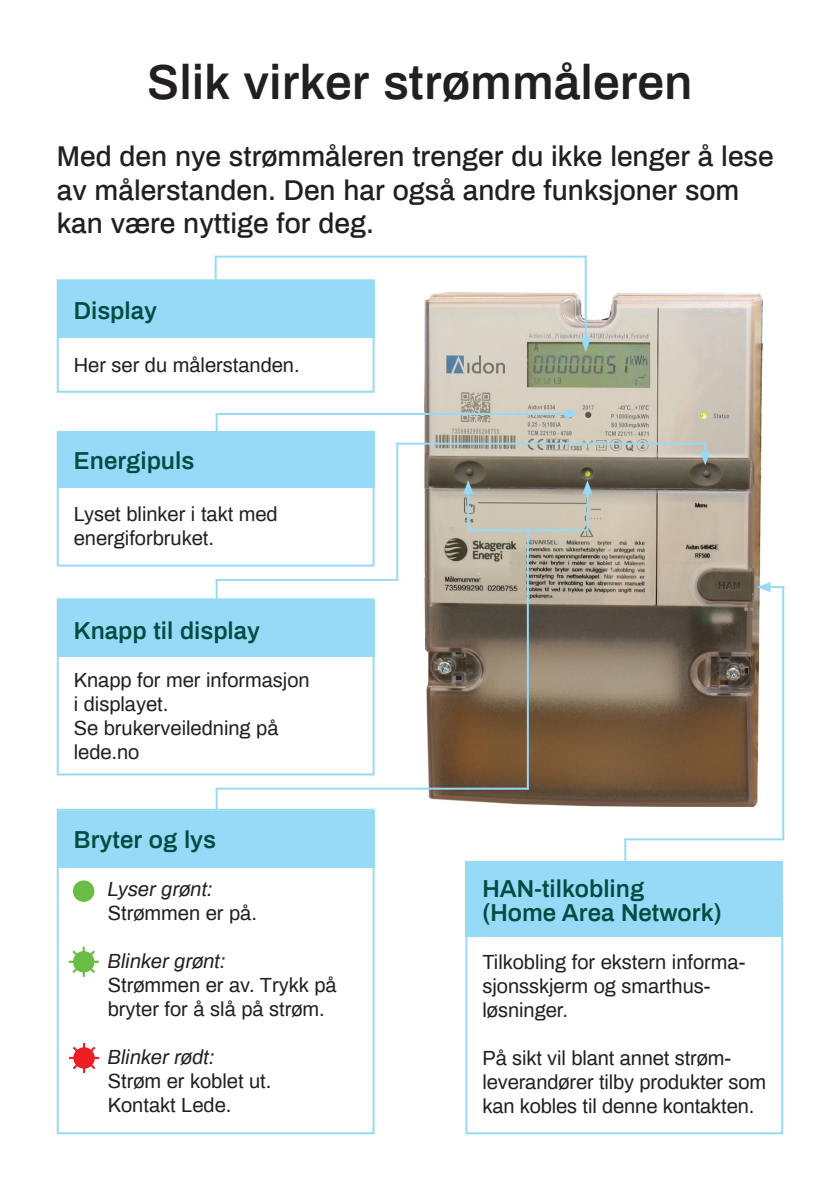
<style>
.page{position:relative;width:840px;height:1191px;background:#fff}
.page>*{position:absolute;margin:0;border:0;box-sizing:border-box;transform-origin:0 0}
.t1{font:600 48px "Archivo";color:#231f20}
.t2{font:500 28px/33.6px "Archivo";color:#231f20}
.t3{font:600 24px/24px "Archivo";color:#004d43}
.t4{font:20px/24px "Archivo";color:#231f20}
.t5{font:italic 20px "Archivo";color:#231f20}
</style>
<div class="page">
<img style="left:424px;top:292px;width:338px;height:514px">
<div style="left:465px;top:901px;width:317px;height:233px;border:2px solid #97daf8"></div>
<div style="left:465px;top:860px;width:317px;height:76px;background:#97daf8"></div>
<div style="left:57px;top:598px;width:317px;height:177px;border:2px solid #97daf8"></div>
<div style="left:57px;top:600px;width:317px;height:57px;background:#97daf8"></div>
<div style="left:57px;top:431px;width:317px;height:135px;border:2px solid #97daf8"></div>
<div style="left:57px;top:431px;width:317px;height:57px;background:#97daf8"></div>
<div style="left:57px;top:279px;width:317px;height:114px;border:2px solid #97daf8"></div>
<div style="left:57px;top:281px;width:317px;height:57px;background:#97daf8"></div>
<div style="left:57px;top:808px;width:317px;height:326px;border:2px solid #97daf8"></div>
<div style="left:57px;top:810px;width:317px;height:57px;background:#97daf8"></div>
<hr style="left:69px;top:1057px;width:30px;height:2px;background:#ee1f23">
<svg style="left:70px;top:1044px;width:28px;height:27px"></svg>
<hr style="left:83px;top:1043px;width:2px;height:30px;background:#ee1f23">
<div style="left:73px;top:1047px;width:22px;height:21px;background:#ee1f23;border-radius:50%"></div>
<hr style="left:69px;top:960px;width:30px;height:3px;background:#69bd45">
<svg style="left:70px;top:948px;width:27px;height:27px"></svg>
<hr style="left:83px;top:946px;width:2px;height:30px;background:#69bd45">
<div style="left:73px;top:951px;width:21px;height:21px;background:#69bd45;border-radius:50%"></div>
<div style="left:73px;top:880px;width:21px;height:22px;background:#69bd45;border-radius:50%"></div>
<hr style="left:214px;top:257px;width:2px;height:22px;background:#97daf8">
<hr style="left:214px;top:256px;width:371px;height:2px;background:#97daf8">
<hr style="left:584px;top:256px;width:2px;height:85px;background:#97daf8">
<svg style="left:580px;top:338px;width:10px;height:14px"></svg>
<hr style="left:215px;top:414px;width:2px;height:23px;background:#97daf8">
<hr style="left:215px;top:413px;width:352px;height:2px;background:#97daf8">
<svg style="left:564px;top:409px;width:14px;height:10px"></svg>
<hr style="left:215px;top:580px;width:2px;height:22px;background:#97daf8">
<hr style="left:215px;top:579px;width:183px;height:2px;background:#97daf8">
<hr style="left:396px;top:442px;width:2px;height:138px;background:#97daf8">
<hr style="left:396px;top:442px;width:309px;height:2px;background:#97daf8">
<svg style="left:699px;top:442px;width:11px;height:23px"></svg>
<hr style="left:215px;top:788px;width:2px;height:23px;background:#97daf8">
<hr style="left:215px;top:787px;width:313px;height:2px;background:#97daf8">
<hr style="left:526px;top:530px;width:2px;height:259px;background:#97daf8">
<hr style="left:468px;top:529px;width:119px;height:2px;background:#97daf8">
<hr style="left:467px;top:491px;width:2px;height:40px;background:#97daf8">
<svg style="left:463px;top:480px;width:10px;height:14px"></svg>
<hr style="left:586px;top:491px;width:2px;height:40px;background:#97daf8">
<svg style="left:582px;top:480px;width:10px;height:14px"></svg>
<hr style="left:624px;top:839px;width:2px;height:23px;background:#97daf8">
<hr style="left:624px;top:838px;width:159px;height:2px;background:#97daf8">
<hr style="left:781px;top:587px;width:2px;height:252px;background:#97daf8">
<svg style="left:756px;top:582px;width:27px;height:10px"></svg>
<h1 class="t1" style="left:147px;top:47px;width:546px">Slik virker strømmåleren</h1>
<h2 class="t2" style="left:57px;top:138px;width:718px">Med den nye strømmåleren trenger du ikke lenger å lese av målerstanden. Den har også andre funksjoner som kan være nyttige for deg.</h2>
<p class="t3" style="left:74px;top:297px;width:85px">Display</p>
<p class="t4" style="left:74px;top:351px;width:227px">Her ser du målerstanden.</p>
<p class="t3" style="left:74px;top:447px;width:122px">Energipuls</p>
<p class="t4" style="left:74px;top:501px;width:205px">Lyset blinker i takt med energiforbruket.</p>
<p class="t3" style="left:74px;top:617px;width:188px">Knapp til display</p>
<p class="t4" style="left:74px;top:667px;width:237px">Knapp for mer informasjon i displayet.<br>Se brukerveiledning på lede.no</p>
<p class="t3" style="left:74px;top:826px;width:144px">Bryter og lys</p>
<p class="t5" style="left:108px;top:874px;width:106px">Lyser grønt:</p>
<p class="t4" style="left:108px;top:900px;width:150px">Strømmen er på.</p>
<p class="t5" style="left:108px;top:946px;width:119px">Blinker grønt:</p>
<p class="t4" style="left:108px;top:972px;width:230px">Strømmen er av. Trykk på bryter for å slå på strøm.</p>
<p class="t5" style="left:108px;top:1042px;width:108px">Blinker rødt:</p>
<p class="t4" style="left:108px;top:1068px;width:165px">Strøm er koblet ut.<br>Kontakt Lede.</p>
<p class="t3" style="left:482px;top:875px;width:240px">HAN-tilkobling (Home Area Network)</p>
<p class="t4" style="left:482px;top:949px;width:264px">Tilkobling for ekstern informa&shy;sjonsskjerm og smarthus&shy;løsninger.</p>
<p class="t4" style="left:482px;top:1045px;width:285px">På sikt vil blant annet strøm&shy;leverandører tilby produkter som kan kobles til denne kontakten.</p>
</div>
